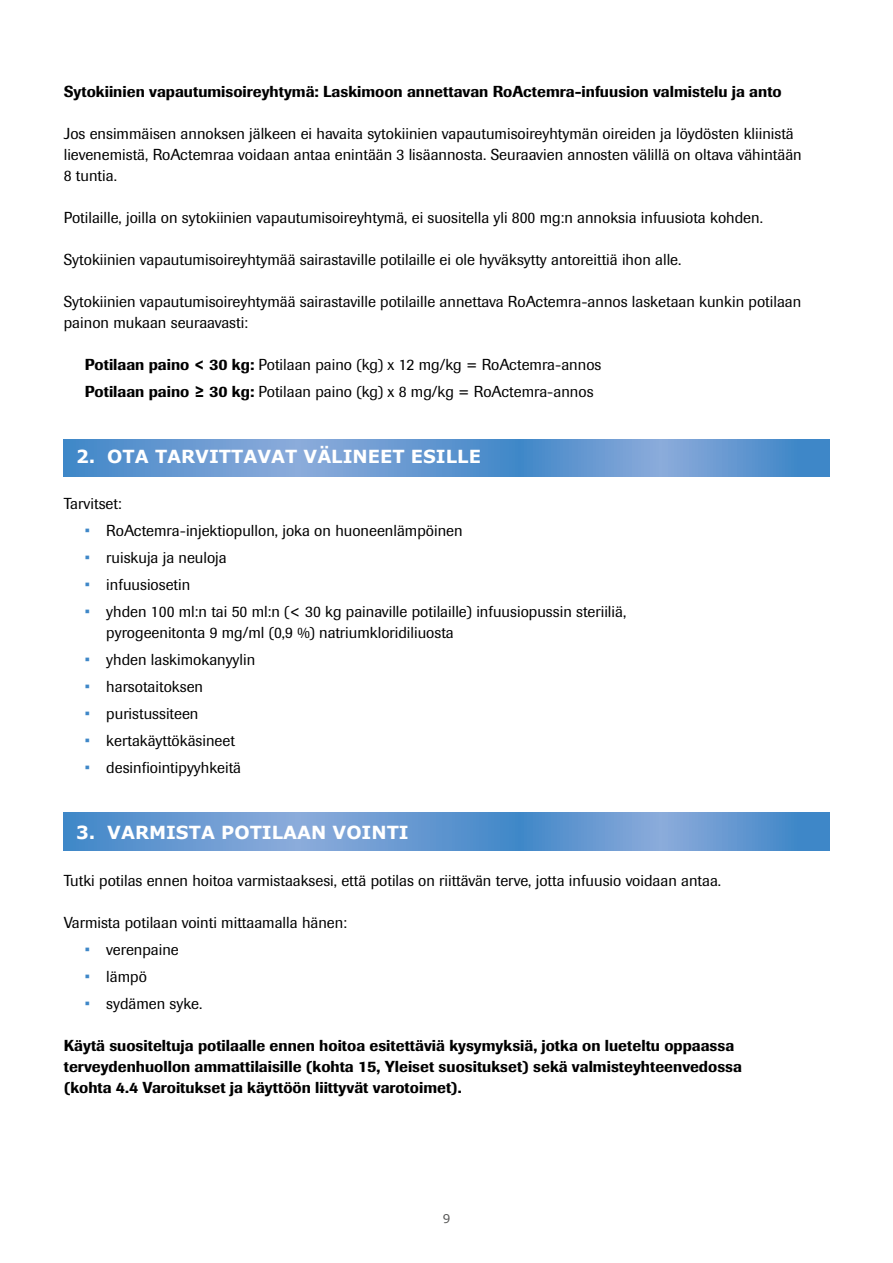
<style>
.page{position:relative;width:893px;height:1263px;background:#fff}
.page>*{position:absolute;margin:0;border:0;box-sizing:border-box;transform-origin:0 0}
.t1{font:700 18px "Verdana";color:#fff}
.t2{font:15.75px/21px "Imago";color:#000}
.t3{font:500 15.75px/21px "Imago";color:#000}
.t4{font:12px "Verdana";color:#575756}
.s1{font-weight:500}
.s2{color:#3e87c8}
</style>
<div class="page">
<svg style="left:64px;top:812px;width:765px;height:38px;background:#6598d0"></svg>
<svg style="left:64px;top:439px;width:765px;height:38px;background:#6598d0"></svg>
<p class="t3" style="left:64px;top:81px;width:719px">Sytokiinien vapautumisoireyhtymä: Laskimoon annettavan RoActemra-infuusion valmistelu ja anto</p>
<p class="t2" style="left:64px;top:123px;width:739px">Jos ensimmäisen annoksen jälkeen ei havaita sytokiinien vapautumisoireyhtymän oireiden ja löydösten kliinistä lievenemistä, RoActemraa voidaan antaa enintään 3 lisäannosta. Seuraavien annosten välillä on oltava vähintään<br>8 tuntia.</p>
<p class="t2" style="left:64px;top:207px;width:701px">Potilaille, joilla on sytokiinien vapautumisoireyhtymä, ei suositella yli 800 mg:n annoksia infuusiota kohden.</p>
<p class="t2" style="left:64px;top:249px;width:619px">Sytokiinien vapautumisoireyhtymää sairastaville potilaille ei ole hyväksytty antoreittiä ihon alle.</p>
<p class="t2" style="left:64px;top:291px;width:739px">Sytokiinien vapautumisoireyhtymää sairastaville potilaille annettava RoActemra-annos lasketaan kunkin potilaan painon mukaan seuraavasti:</p>
<p class="t2" style="left:85px;top:351px;width:518px;line-height:27px"><span class="s1">Potilaan paino &lt; 30 kg:</span> Potilaan paino (kg) x 12 mg/kg = RoActemra-annos<br><span class="s1">Potilaan paino ≥ 30 kg:</span> Potilaan paino (kg) x 8 mg/kg = RoActemra-annos</p>
<p class="t1" style="left:76px;top:444px;width:406px">2. OTA TARVITTAVAT VÄLINEET ESILLE</p>
<p class="t2" style="left:64px;top:493px;width:59px">Tarvitset:</p>
<p class="t2" style="left:85px;top:520px;width:379px"><span class="s2">•</span> RoActemra-injektiopullon, joka on huoneenlämpöinen</p>
<p class="t2" style="left:85px;top:547px;width:143px"><span class="s2">•</span> ruiskuja ja neuloja</p>
<p class="t2" style="left:85px;top:574px;width:107px"><span class="s2">•</span> infuusiosetin</p>
<p class="t2" style="left:106px;top:601px;width:521px;text-indent:-22px"><span class="s2">•</span> yhden 100 ml:n tai 50 ml:n (&lt; 30 kg painaville potilaille) infuusiopussin steriiliä, pyrogeenitonta 9 mg/ml (0,9 %) natriumkloridiliuosta</p>
<p class="t2" style="left:85px;top:649px;width:172px"><span class="s2">•</span> yhden laskimokanyylin</p>
<p class="t2" style="left:85px;top:676px;width:120px"><span class="s2">•</span> harsotaitoksen</p>
<p class="t2" style="left:85px;top:703px;width:115px"><span class="s2">•</span> puristussiteen</p>
<p class="t2" style="left:85px;top:730px;width:152px"><span class="s2">•</span> kertakäyttökäsineet</p>
<p class="t2" style="left:85px;top:757px;width:158px"><span class="s2">•</span> desinfiointipyyhkeitä</p>
<p class="t1" style="left:76px;top:820px;width:334px">3. VARMISTA POTILAAN VOINTI</p>
<p class="t2" style="left:64px;top:870px;width:659px">Tutki potilas ennen hoitoa varmistaaksesi, että potilas on riittävän terve, jotta infuusio voidaan antaa.</p>
<p class="t2" style="left:64px;top:912px;width:285px">Varmista potilaan vointi mittaamalla hänen:</p>
<p class="t2" style="left:85px;top:939px;width:96px"><span class="s2">•</span> verenpaine</p>
<p class="t2" style="left:85px;top:966px;width:64px"><span class="s2">•</span> lämpö</p>
<p class="t2" style="left:85px;top:993px;width:119px"><span class="s2">•</span> sydämen syke.</p>
<p class="t3" style="left:64px;top:1035px;width:680px">Käytä suositeltuja potilaalle ennen hoitoa esitettäviä kysymyksiä, jotka on lueteltu oppaassa terveydenhuollon ammattilaisille (kohta 15, Yleiset suositukset) sekä valmisteyhteenvedossa (kohta 4.4 Varoitukset ja käyttöön liittyvät varotoimet).</p>
<p class="t4" style="left:443px;top:1211px;width:9px">9</p>
</div>
